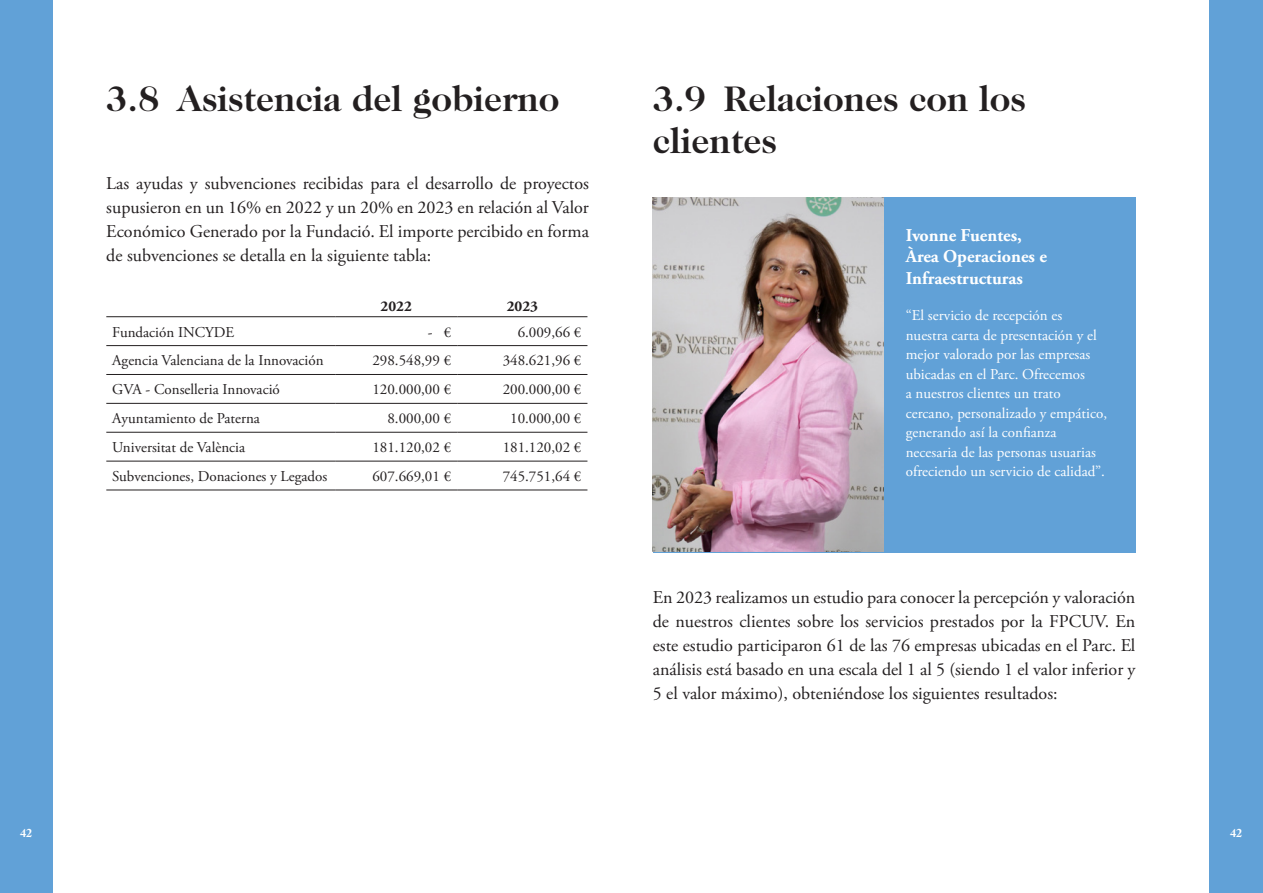
<style>
.page{position:relative;width:1263px;height:893px;background:#fff}
.page>*{position:absolute;margin:0;border:0;box-sizing:border-box;transform-origin:0 0}
.t1{font:700 36px/42px "Caslon 224 Std";color:#231f20}
.t2{font:18px/24px "Adobe Garamond Pro";color:#231f20;text-align:justify}
.Cuadro_gente_nombre{font:700 18px/21.6px "Adobe Garamond Pro";color:#fff}
.Contenido_tabla{font:15px "Adobe Garamond Pro";color:#231f20}
.Cuadro_gente_texto{font:15px/19.5px "Adobe Garamond Pro";color:#fff}
.Header_table{font:700 15px "Adobe Garamond Pro";color:#231f20}
.t3{font:700 12px "Adobe Caslon Pro";color:#fff}
</style>
<div class="page">
<div style="left:1210px;top:0;width:53px;height:893px;background:#61a1d7"></div>
<div style="left:0;top:0;width:53px;height:893px;background:#61a1d7"></div>
<hr style="left:106px;top:345px;width:229px;height:1px;background:#231f20">
<hr style="left:335px;top:345px;width:122px;height:1px;background:#231f20">
<hr style="left:457px;top:345px;width:130px;height:1px;background:#231f20">
<hr style="left:106px;top:374px;width:229px;height:1px;background:#231f20">
<hr style="left:335px;top:374px;width:122px;height:1px;background:#231f20">
<hr style="left:457px;top:374px;width:130px;height:1px;background:#231f20">
<hr style="left:106px;top:403px;width:229px;height:1px;background:#231f20">
<hr style="left:335px;top:403px;width:122px;height:1px;background:#231f20">
<hr style="left:457px;top:403px;width:130px;height:1px;background:#231f20">
<hr style="left:106px;top:432px;width:229px;height:1px;background:#231f20">
<hr style="left:335px;top:432px;width:122px;height:1px;background:#231f20">
<hr style="left:457px;top:432px;width:130px;height:1px;background:#231f20">
<hr style="left:106px;top:461px;width:229px;height:1px;background:#231f20">
<hr style="left:335px;top:461px;width:122px;height:1px;background:#231f20">
<hr style="left:457px;top:461px;width:130px;height:1px;background:#231f20">
<hr style="left:106px;top:316px;width:229px;height:1px;background:#231f20">
<hr style="left:335px;top:316px;width:122px;height:1px;background:#231f20">
<hr style="left:457px;top:316px;width:130px;height:1px;background:#231f20">
<hr style="left:106px;top:490px;width:229px;height:1px;background:#231f20">
<hr style="left:335px;top:490px;width:122px;height:1px;background:#231f20">
<hr style="left:457px;top:490px;width:130px;height:1px;background:#231f20">
<div style="left:653px;top:198px;width:482px;height:355px;background:#61a1d7"></div>
<img style="left:653px;top:198px;width:230px;height:354px">
<p class="t1" style="left:106px;top:78px;width:455px">3.8 Asistencia del gobierno</p>
<p class="t2" style="left:106px;top:172px;width:484px">Las ayudas y subvenciones recibidas para el desarrollo de proyectos supusieron en un 16% en 2022 y un 20% en 2023 en relación al Valor Económico Generado por la Fundació. El importe percibido en forma de subvenciones se detalla en la siguiente tabla:</p>
<p class="Header_table" style="left:381px;top:297px;width:33px">2022</p>
<p class="Header_table" style="left:507px;top:297px;width:33px">2023</p>
<p class="Contenido_tabla" style="left:112px;top:323px;width:124px">Fundación INCYDE</p>
<p class="Contenido_tabla" style="left:428px;top:323px;width:25px">- €</p>
<p class="Contenido_tabla" style="left:518px;top:323px;width:65px">6.009,66 €</p>
<p class="Contenido_tabla" style="left:112px;top:352px;width:213px">Agencia Valenciana de la Innovación</p>
<p class="Contenido_tabla" style="left:372px;top:352px;width:80px">298.548,99 €</p>
<p class="Contenido_tabla" style="left:503px;top:352px;width:80px">348.621,96 €</p>
<p class="Contenido_tabla" style="left:112px;top:381px;width:169px">GVA - Conselleria Innovació</p>
<p class="Contenido_tabla" style="left:372px;top:381px;width:80px">120.000,00 €</p>
<p class="Contenido_tabla" style="left:503px;top:381px;width:80px">200.000,00 €</p>
<p class="Contenido_tabla" style="left:112px;top:409px;width:149px">Ayuntamiento de Paterna</p>
<p class="Contenido_tabla" style="left:387px;top:409px;width:65px">8.000,00 €</p>
<p class="Contenido_tabla" style="left:510px;top:409px;width:73px">10.000,00 €</p>
<p class="Contenido_tabla" style="left:112px;top:438px;width:134px">Universitat de València</p>
<p class="Contenido_tabla" style="left:372px;top:438px;width:80px">181.120,02 €</p>
<p class="Contenido_tabla" style="left:503px;top:438px;width:80px">181.120,02 €</p>
<p class="Contenido_tabla" style="left:112px;top:467px;width:216px">Subvenciones, Donaciones y Legados</p>
<p class="Contenido_tabla" style="left:372px;top:467px;width:80px">607.669,01 €</p>
<p class="Contenido_tabla" style="left:503px;top:467px;width:80px">745.751,64 €</p>
<p class="t1" style="left:653px;top:78px;width:375px">3.9 Relaciones con los clientes</p>
<p class="Cuadro_gente_nombre" style="left:906px;top:224px;width:143px">Ivonne Fuentes,<br>Àrea Operaciones e<br>Infraestructuras</p>
<p class="Cuadro_gente_texto" style="left:906px;top:306px;width:203px">“El servicio de recepción es nuestra carta de presentación y el mejor valorado por las empresas ubicadas en el Parc. Ofrecemos<br>a nuestros clientes un trato cercano, personalizado y empático, generando así la confianza necesaria de las personas usuarias ofreciendo un servicio de calidad”.</p>
<p class="t2" style="left:653px;top:586px;width:484px">En 2023 realizamos un estudio para conocer la percepción y valoración de nuestros clientes sobre los servicios prestados por la FPCUV. En este estudio participaron 61 de las 76 empresas ubicadas en el Parc. El análisis está basado en una escala del 1 al 5 (siendo 1 el valor inferior y 5 el valor máximo), obteniéndose los siguientes resultados:</p>
<p class="t3" style="left:20px;top:826px;width:13px">42</p>
<p class="t3" style="left:1230px;top:826px;width:13px">42</p>
</div>
